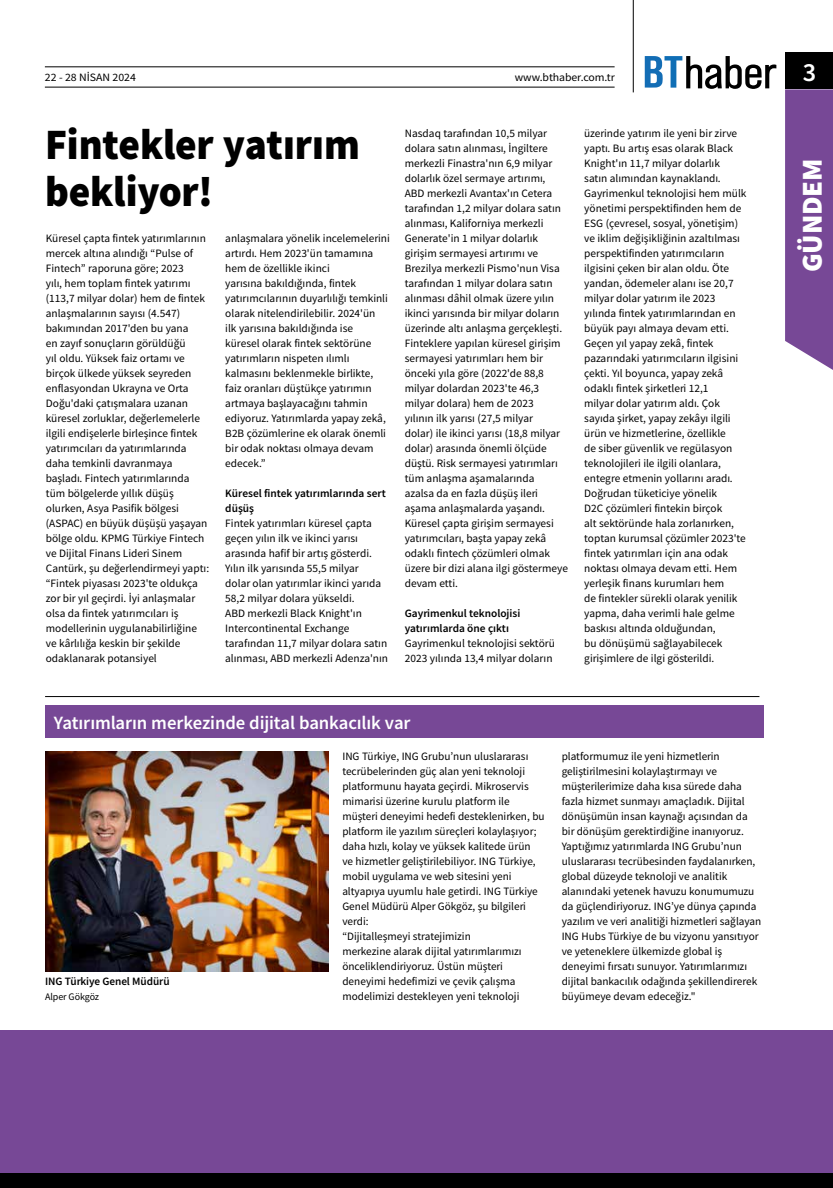
<style>
.page{position:relative;width:833px;height:1188px;background:#fff}
.page>*{position:absolute;margin:0;border:0;box-sizing:border-box;transform-origin:0 0}
.t1{font:43.38px/46.2px "Source Sans Variable";letter-spacing:.065em;color:#000;scale:.95 1}
.t2{font:28.88px "Source Sans Variable";letter-spacing:.035em;color:#fff}
.t3{font:26.25px "Source Sans Variable";color:#fff}
.t4{font:18.75px "Source Sans Variable";letter-spacing:.03em;color:#fff}
.t5{font:11.25px/15px "Source Sans Variable";letter-spacing:.02em;color:#000}
.t6{font:11.25px "Source Sans Variable";letter-spacing:.02em;color:#000;scale:1.05 1}
.t7{font:10px "Source Sans Variable";letter-spacing:.01em;color:#000}
</style>
<div class="page">
<div style="left:0;top:1030px;width:833px;height:157px;background:#774896"></div>
<div style="left:0;top:1172px;width:833px;height:15px;background:#000"></div>
<div style="left:785px;top:52px;width:48px;height:37px;background:#000"></div>
<svg style="left:785px;top:89px;width:48px;height:281px;background:#7f529c"></svg>
<hr style="left:633px;top:0;width:1px;height:92px;background:#000">
<svg style="left:645px;top:56px;width:131px;height:33px"></svg>
<hr style="left:45px;top:87px;width:569px;height:1px;background:#000">
<hr style="left:45px;top:66px;width:569px;height:1px;background:#000">
<hr style="left:45px;top:696px;width:714px;height:1px;background:#000">
<div style="left:45px;top:705px;width:718px;height:32px;background:#774896"></div>
<img style="left:45px;top:751px;width:284px;height:220px">
<p class="t6" style="left:45px;top:70px;width:88px">22 - 28 NİSAN 2024</p>
<p class="t6" style="left:515px;top:70px;width:96px">www.bthaber.com.tr</p>
<h3 class="t3" style="left:802px;top:56px;width:14px">3</h3>
<h1 class="t1" style="left:45px;top:122px;width:330px">Fintekler yatırım bekliyor!</h1>
<p class="t5" style="left:46px;top:231px;width:164px">Küresel çapta fintek yatırımlarının mercek altına alındığı “Pulse of<br>Fintech” raporuna göre; 2023<br>yılı, hem toplam fintek yatırımı (113,7 milyar dolar) hem de fintek anlaşmalarının sayısı (4.547) bakımından 2017'den bu yana<br>en zayıf sonuçların görüldüğü<br>yıl oldu. Yüksek faiz ortamı ve birçok ülkede yüksek seyreden enflasyondan Ukrayna ve Orta<br>Doğu'daki çatışmalara uzanan küresel zorluklar, değerlemelerle ilgili endişelerle birleşince fintek yatırımcıları da yatırımlarında daha temkinli davranmaya başladı. Fintech yatırımlarında tüm bölgelerde yıllık düşüş olurken, Asya Pasifik bölgesi (ASPAC) en büyük düşüşü yaşayan bölge oldu. KPMG Türkiye Fintech ve Dijital Finans Lideri Sinem<br>Cantürk, şu değerlendirmeyi yaptı: “Fintek piyasası 2023'te oldukça zor bir yıl geçirdi. İyi anlaşmalar olsa da fintek yatırımcıları iş modellerinin uygulanabilirliğine ve kârlılığa keskin bir şekilde odaklanarak potansiyel</p>
<p class="t5" style="left:225px;top:230px;width:166px">anlaşmalara yönelik incelemelerini artırdı. Hem 2023'ün tamamına hem de özellikle ikinci<br>yarısına bakıldığında, fintek yatırımcılarının duyarlılığı temkinli olarak nitelendirilebilir. 2024'ün<br>ilk yarısına bakıldığında ise küresel olarak fintek sektörüne yatırımların nispeten ılımlı kalmasını beklenmekle birlikte, faiz oranları düştükçe yatırımın artmaya başlayacağını tahmin ediyoruz. Yatırımlarda yapay zekâ,<br>B2B çözümlerine ek olarak önemli bir odak noktası olmaya devam edecek.”</p>
<p class="t5" style="left:225px;top:485px;width:164px">Küresel fintek yatırımlarında sert düşüş<br>Fintek yatırımları küresel çapta geçen yılın ilk ve ikinci yarısı arasında hafif bir artış gösterdi.<br>Yılın ilk yarısında 55,5 milyar<br>dolar olan yatırımlar ikinci yarıda<br>58,2 milyar dolara yükseldi.<br>ABD merkezli Black Knight'ın<br>Intercontinental Exchange tarafından 11,7 milyar dolara satın alınması, ABD merkezli Adenza'nın</p>
<p class="t5" style="left:405px;top:125px;width:165px">Nasdaq tarafından 10,5 milyar dolara satın alınması, İngiltere merkezli Finastra'nın 6,9 milyar dolarlık özel sermaye artırımı,<br>ABD merkezli Avantax'ın Cetera tarafından 1,2 milyar dolara satın alınması, Kaliforniya merkezli<br>Generate'in 1 milyar dolarlık girişim sermayesi artırımı ve<br>Brezilya merkezli Pismo'nun Visa tarafından 1 milyar dolara satın alınması dâhil olmak üzere yılın ikinci yarısında bir milyar doların üzerinde altı anlaşma gerçekleşti.<br>Finteklere yapılan küresel girişim sermayesi yatırımları hem bir önceki yıla göre (2022'de 88,8 milyar dolardan 2023'te 46,3 milyar dolara) hem de 2023<br>yılının ilk yarısı (27,5 milyar<br>dolar) ile ikinci yarısı (18,8 milyar dolar) arasında önemli ölçüde düştü. Risk sermayesi yatırımları tüm anlaşma aşamalarında<br>azalsa da en fazla düşüş ileri aşama anlaşmalarda yaşandı.<br>Küresel çapta girişim sermayesi yatırımcıları, başta yapay zekâ odaklı fintech çözümleri olmak üzere bir dizi alana ilgi göstermeye devam etti.</p>
<p class="t5" style="left:405px;top:605px;width:151px">Gayrimenkul teknolojisi yatırımlarda öne çıktı<br>Gayrimenkul teknolojisi sektörü<br>2023 yılında 13,4 milyar doların</p>
<p class="t5" style="left:584px;top:125px;width:163px">üzerinde yatırım ile yeni bir zirve yaptı. Bu artış esas olarak Black<br>Knight'ın 11,7 milyar dolarlık<br>satın alımından kaynaklandı.<br>Gayrimenkul teknolojisi hem mülk yönetimi perspektifinden hem de<br>ESG (çevresel, sosyal, yönetişim) ve iklim değişikliğinin azaltılması perspektifinden yatırımcıların ilgisini çeken bir alan oldu. Öte yandan, ödemeler alanı ise 20,7 milyar dolar yatırım ile 2023 yılında fintek yatırımlarından en büyük payı almaya devam etti.<br>Geçen yıl yapay zekâ, fintek pazarındaki yatırımcıların ilgisini çekti. Yıl boyunca, yapay zekâ odaklı fintek şirketleri 12,1<br>milyar dolar yatırım aldı. Çok sayıda şirket, yapay zekâyı ilgili ürün ve hizmetlerine, özellikle<br>de siber güvenlik ve regülasyon teknolojileri ile ilgili olanlara, entegre etmenin yollarını aradı.<br>Doğrudan tüketiciye yönelik<br>D2C çözümleri fintekin birçok<br>alt sektöründe hala zorlanırken, toptan kurumsal çözümler 2023'te fintek yatırımları için ana odak noktası olmaya devam etti. Hem yerleşik finans kurumları hem<br>de fintekler sürekli olarak yenilik yapma, daha verimli hale gelme baskısı altında olduğundan,<br>bu dönüşümü sağlayabilecek girişimlere de ilgi gösterildi.</p>
<h3 class="t4" style="left:54px;top:710px;width:357px">Yatırımların merkezinde dijital bankacılık var</h3>
<p class="t5" style="left:45px;top:973px;width:126px">ING Türkiye Genel Müdürü</p>
<p class="t7" style="left:45px;top:990px;width:55px">Alper Gökgöz</p>
<p class="t5" style="left:342px;top:748px;width:204px">ING Türkiye, ING Grubu’nun uluslararası tecrübelerinden güç alan yeni teknoloji platformunu hayata geçirdi. Mikroservis mimarisi üzerine kurulu platform ile müşteri deneyimi hedefi desteklenirken, bu platform ile yazılım süreçleri kolaylaşıyor; daha hızlı, kolay ve yüksek kalitede ürün<br>ve hizmetler geliştirilebiliyor. ING Türkiye, mobil uygulama ve web sitesini yeni altyapıya uyumlu hale getirdi. ING Türkiye Genel Müdürü Alper Gökgöz, şu bilgileri verdi:<br>“Dijitalleşmeyi stratejimizin<br>merkezine alarak dijital yatırımlarımızı önceliklendiriyoruz. Üstün müşteri deneyimi hedefimizi ve çevik çalışma modelimizi destekleyen yeni teknoloji</p>
<p class="t5" style="left:561px;top:748px;width:201px">platformumuz ile yeni hizmetlerin geliştirilmesini kolaylaştırmayı ve müşterilerimize daha kısa sürede daha fazla hizmet sunmayı amaçladık. Dijital dönüşümün insan kaynağı açısından da bir dönüşüm gerektirdiğine inanıyoruz.<br>Yaptığımız yatırımlarda ING Grubu’nun uluslararası tecrübesinden faydalanırken, global düzeyde teknoloji ve analitik alanındaki yetenek havuzu konumumuzu da güçlendiriyoruz. ING’ye dünya çapında yazılım ve veri analitiği hizmetleri sağlayan ING Hubs Türkiye de bu vizyonu yansıtıyor ve yeteneklere ülkemizde global iş deneyimi fırsatı sunuyor. Yatırımlarımızı dijital bankacılık odağında şekillendirerek büyümeye devam edeceğiz."</p>
<h2 class="t2" style="left:794px;top:272px;width:113px;rotate:-90deg">GÜNDEM</h2>
</div>
